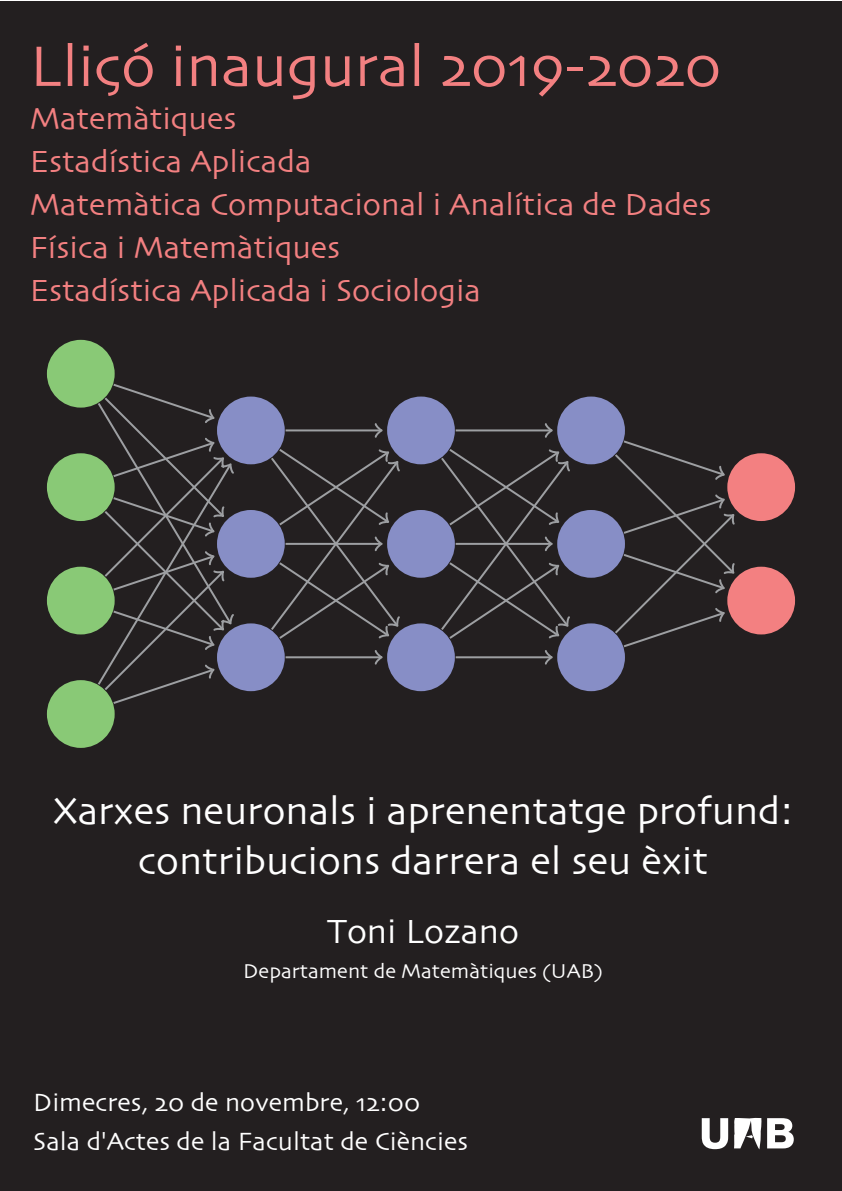
<style>
.page{position:relative;width:842px;height:1191px;background:#fff}
.page>*{position:absolute;margin:0;border:0;box-sizing:border-box;transform-origin:0 0}
.t1{font:60px "Skia";color:#f38081}
.t2{font:40px/50px "Skia";color:#fff;text-align:center}
.t3{font:35px "Skia";color:#fff}
.t4{font:32px/43px "Skia";color:#f38081}
.t5{font:26.1px/39.2px "Skia";color:#fff}
.t6{font:21px "Skia";color:#fff}
</style>
<div class="page">
<div style="left:0;top:1px;width:842px;height:1190px;background:#231f20"></div>
<svg style="left:702px;top:1118px;width:26px;height:31px"></svg>
<svg style="left:734px;top:1117px;width:60px;height:32px"></svg>
<div style="left:47px;top:340px;width:68px;height:67px;background:#89c976;border-radius:50%"></div>
<div style="left:47px;top:453px;width:68px;height:68px;background:#89c976;border-radius:50%"></div>
<div style="left:47px;top:566px;width:68px;height:68px;background:#89c976;border-radius:50%"></div>
<div style="left:47px;top:680px;width:68px;height:68px;background:#89c976;border-radius:50%"></div>
<div style="left:217px;top:396px;width:68px;height:68px;background:#878ec6;border-radius:50%"></div>
<div style="left:217px;top:510px;width:68px;height:68px;background:#878ec6;border-radius:50%"></div>
<div style="left:217px;top:623px;width:68px;height:68px;background:#878ec6;border-radius:50%"></div>
<svg style="left:96px;top:382px;width:140px;height:323px"></svg>
<div style="left:387px;top:396px;width:68px;height:68px;background:#878ec6;border-radius:50%"></div>
<div style="left:387px;top:510px;width:68px;height:68px;background:#878ec6;border-radius:50%"></div>
<div style="left:387px;top:623px;width:68px;height:68px;background:#878ec6;border-radius:50%"></div>
<hr style="left:286px;top:429px;width:94px;height:2px;background:#9d9fa2">
<svg style="left:373px;top:423px;width:15px;height:15px"></svg>
<svg style="left:269px;top:447px;width:133px;height:194px"></svg>
<hr style="left:286px;top:656px;width:94px;height:2px;background:#9d9fa2">
<svg style="left:373px;top:650px;width:15px;height:15px"></svg>
<div style="left:557px;top:396px;width:68px;height:68px;background:#878ec6;border-radius:50%"></div>
<div style="left:557px;top:510px;width:68px;height:68px;background:#878ec6;border-radius:50%"></div>
<div style="left:557px;top:623px;width:68px;height:68px;background:#878ec6;border-radius:50%"></div>
<hr style="left:456px;top:429px;width:95px;height:2px;background:#9d9fa2">
<svg style="left:543px;top:423px;width:15px;height:15px"></svg>
<svg style="left:439px;top:447px;width:133px;height:194px"></svg>
<hr style="left:456px;top:656px;width:95px;height:2px;background:#9d9fa2">
<svg style="left:543px;top:650px;width:15px;height:15px"></svg>
<div style="left:727px;top:453px;width:68px;height:68px;background:#f38081;border-radius:50%"></div>
<div style="left:727px;top:566px;width:68px;height:68px;background:#f38081;border-radius:50%"></div>
<svg style="left:613px;top:439px;width:125px;height:210px"></svg>
<h1 class="t1" style="left:30px;top:30px;width:693px">Lliçó inaugural 2019-2020</h1>
<p class="t4" style="left:30px;top:99px;width:683px">Matemàtiques<br>Estadística Aplicada<br>Matemàtica Computacional i Analítica de Dades<br>Física i Matemàtiques<br>Estadística Aplicada i Sociologia</p>
<p class="t2" style="left:53px;top:788px;width:742px">Xarxes neuronals i aprenentatge profund: contribucions darrera el seu èxit</p>
<p class="t3" style="left:327px;top:910px;width:193px">Toni Lozano</p>
<p class="t6" style="left:243px;top:958px;width:361px">Departament de Matemàtiques (UAB)</p>
<p class="t5" style="left:33px;top:1084px;width:436px">Dimecres, 20 de novembre, 12:00<br>Sala d'Actes de la Facultat de Ciències</p>
</div>
